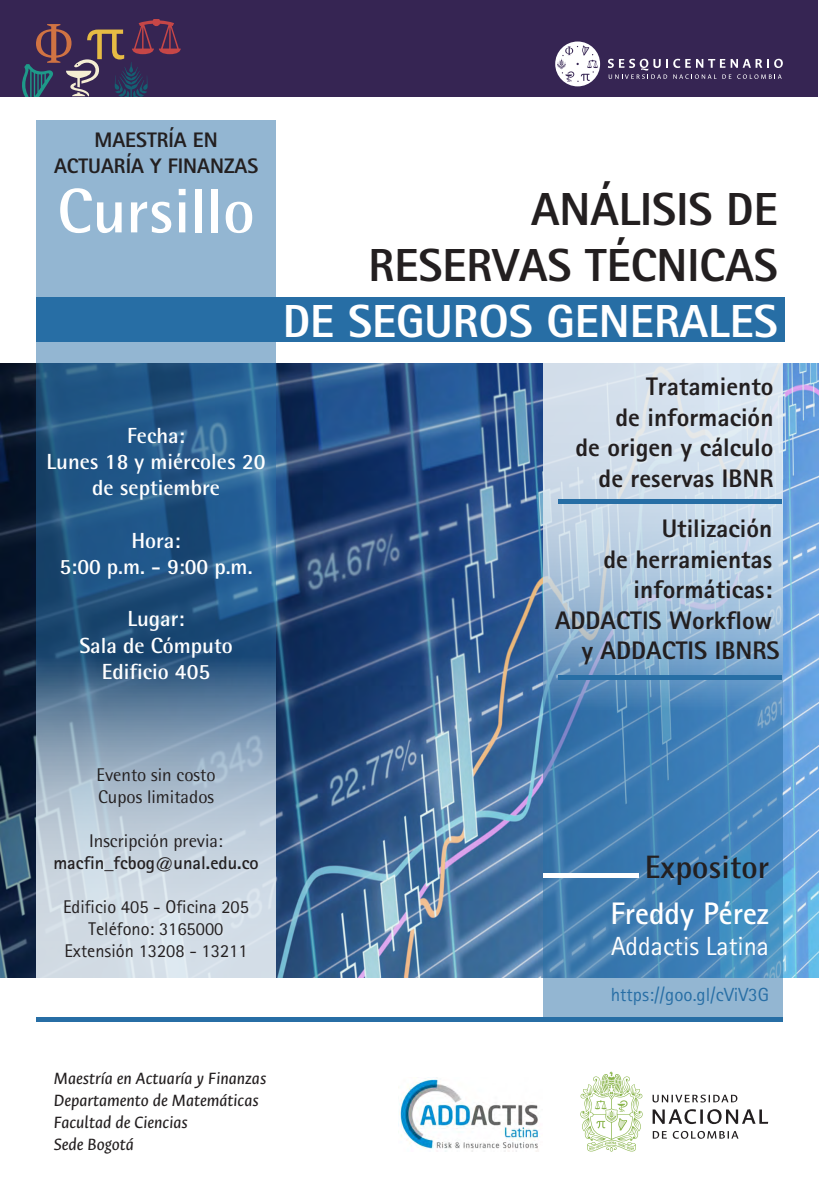
<style>
.page{position:relative;width:819px;height:1191px;background:#fff}
.page>*{position:absolute;margin:0;border:0;box-sizing:border-box;transform-origin:0 0}
.t1{font:700 63px "AT Rotis Semi Sans";color:#fff}
.t2{font:800 46.38px/55.6px "AT Rotis Sans Serif";color:#231f20;text-align:right}
.t3{font:800 46.38px "AT Rotis Sans Serif";color:#fff}
.t4{font:700 32.38px "AT Rotis Semi Sans";color:#231f20}
.t5{font:700 31.15px "AT Rotis Sans Serif";color:#fff}
.t6{font:26.25px "AT Rotis Sans Serif";color:#fff}
.t7{font:800 25.38px/30.4px "AT Rotis Sans Serif";color:#231f20;text-align:right}
.t8{font:700 21.88px/26.2px "AT Rotis Semi Sans";color:#fff;text-align:center}
.t9{font:800 21px/25.2px "AT Rotis Sans Serif";color:#231f20;text-align:center}
.t10{font:18.99px "AT Rotis Sans Serif";color:#276ea5}
.t11{font:italic 18.38px/22.1px "Ancizar Sans";color:#231f20}
.t12{font:18.38px/22.1px "AT Rotis Sans Serif";color:#231f20;text-align:center}
.t13{font:18.38px/22.1px "AT Rotis Semi Sans";color:#231f20}
.t14{font:700 18.38px "AT Rotis Sans Serif";color:#231f20}
</style>
<div class="page">
<img style="left:0;top:364px;width:819px;height:613px">
<div style="left:0;top:0;width:817px;height:96px;background:#362553"></div>
<div style="left:555px;top:42px;width:45px;height:44px;background:#fff;border-radius:50%"></div>
<svg style="left:607px;top:59px;width:175px;height:20px"></svg>
<svg style="left:557px;top:46px;width:41px;height:36px"></svg>
<svg style="left:652px;top:1094px;width:85px;height:8px"></svg>
<svg style="left:652px;top:1109px;width:116px;height:15px"></svg>
<svg style="left:652px;top:1131px;width:14px;height:7px"></svg>
<svg style="left:672px;top:1131px;width:66px;height:7px"></svg>
<svg style="left:580px;top:1071px;width:62px;height:80px"></svg>
<svg style="left:22px;top:19px;width:159px;height:77px"></svg>
<img style="left:398px;top:1079px;width:141px;height:72px">
<svg style="left:36px;top:120px;width:240px;height:537px;background:#507ca4"></svg>
<svg style="left:36px;top:657px;width:240px;height:320px;background:#a3b6c8"></svg>
<svg style="left:543px;top:709px;width:239px;height:307px;background:#4b87b9"></svg>
<div style="left:36px;top:1016px;width:746px;height:5px;background:#276ea5"></div>
<div style="left:37px;top:297px;width:748px;height:45px;background:#276ea5"></div>
<svg style="left:543px;top:364px;width:239px;height:345px;background:#b2cae0"></svg>
<hr style="left:558px;top:499px;width:223px;height:4px;background:#276ea5">
<div style="left:558px;top:675px;width:223px;height:5px;background:#276ea5"></div>
<hr style="left:543px;top:873px;width:95px;height:4px;background:#fff">
<p class="t9" style="left:54px;top:127px;width:206px">MAESTRÍA EN<br>ACTUARÍA Y FINANZAS</p>
<h1 class="t1" style="left:57px;top:172px;width:199px">Cursillo</h1>
<p class="t8" style="left:47px;top:422px;width:220px">Fecha:<br>Lunes 18 y miércoles 20 de septiembre</p>
<p class="t8" style="left:59px;top:527px;width:194px">Hora:<br>5:00 p.m. - 9:00 p.m.</p>
<p class="t8" style="left:79px;top:605px;width:155px">Lugar:<br>Sala de Cómputo<br>Edificio 405</p>
<h2 class="t2" style="left:368px;top:181px;width:410px">ANÁLISIS DE<br>RESERVAS TÉCNICAS</h2>
<h2 class="t3" style="left:282px;top:291px;width:496px">DE SEGUROS GENERALES</h2>
<p class="t7" style="left:575px;top:371px;width:199px">Tratamiento<br>de información<br>de origen y cálculo de reservas IBNR</p>
<p class="t7" style="left:555px;top:513px;width:226px">Utilización<br>de herramientas informáticas:<br>ADDACTIS Workflow y ADDACTIS IBNRS</p>
<p class="t13" style="left:96px;top:763px;width:120px">Evento sin costo<br>Cupos limitados</p>
<p class="t13" style="left:89px;top:829px;width:135px">Inscripción previa:</p>
<p class="t14" style="left:53px;top:851px;width:207px">macfin_fcbog@unal.edu.co</p>
<p class="t12" style="left:63px;top:896px;width:187px">Edificio 405 - Oficina 205<br>Teléfono: 3165000<br>Extensión 13208 - 13211</p>
<p class="t11" style="left:54px;top:1067px;width:214px">Maestría en Actuaría y Finanzas<br>Departamento de Matemáticas<br>Facultad de Ciencias<br>Sede Bogotá</p>
<p class="t4" style="left:644px;top:847px;width:126px">Expositor</p>
<p class="t5" style="left:610px;top:893px;width:160px">Freddy Pérez</p>
<p class="t6" style="left:611px;top:930px;width:159px">Addactis Latina</p>
<p class="t10" style="left:610px;top:983px;width:160px">https://goo.gl/cViV3G</p>
</div>
